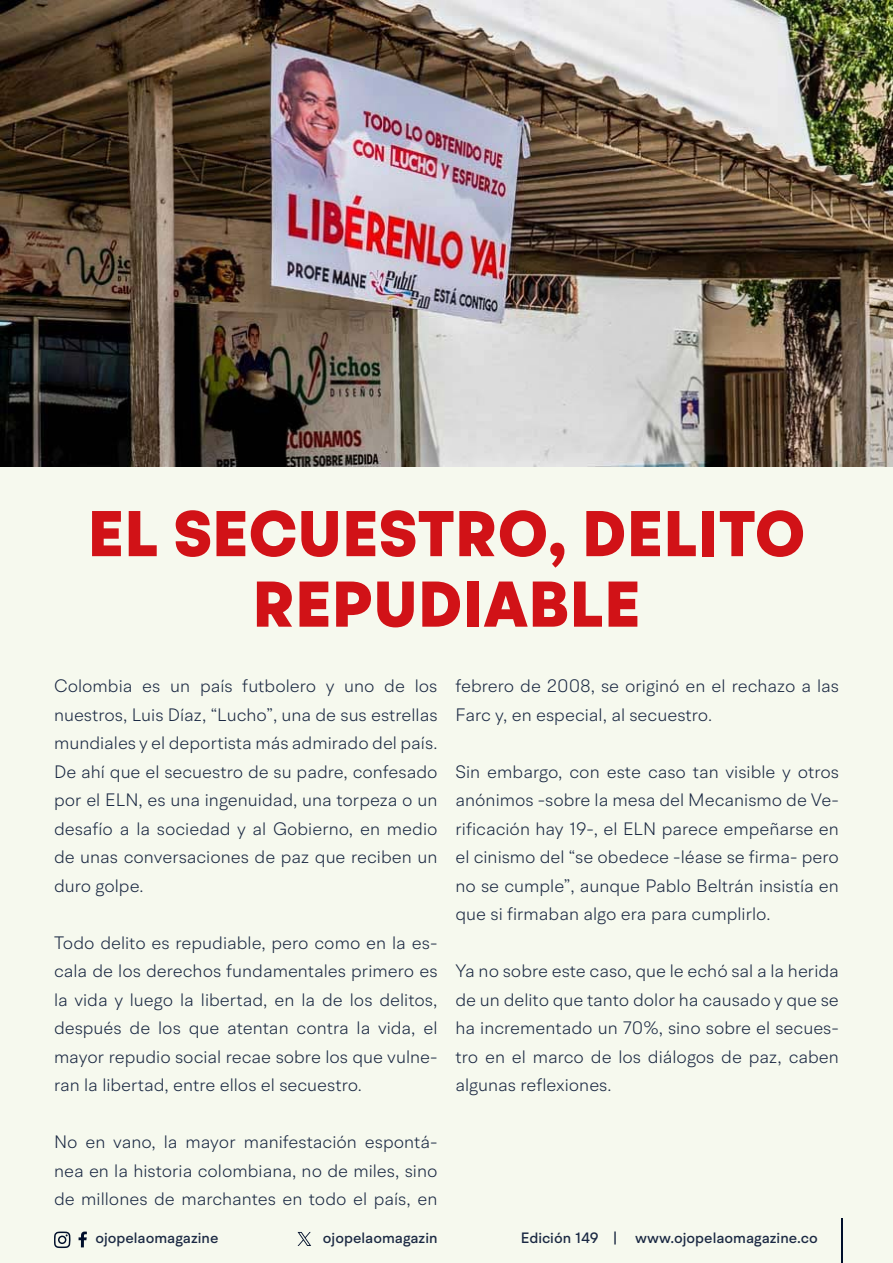
<style>
.page{position:relative;width:893px;height:1263px;background:#f6f9ee}
.page>*{position:absolute;margin:0;border:0;box-sizing:border-box;transform-origin:0 0}
.t1{font:900 64.5px/70.5px "BR Hendrix";letter-spacing:.01em;color:#d11217;text-align:center}
.t2{font:300 18px/28.5px "BR Hendrix";color:#1b2943;text-align:justify}
.t3{font:500 15px "BR Hendrix";color:#1b2943}
</style>
<div class="page">
<svg style="left:79px;top:1231px;width:8px;height:16px"></svg>
<svg style="left:54px;top:1231px;width:17px;height:17px"></svg>
<hr style="left:841px;top:1219px;width:1px;height:44px;background:#000f2b">
<svg style="left:298px;top:1232px;width:13px;height:14px"></svg>
<img style="left:0;top:0;width:893px;height:466px">
<h1 class="t1" style="left:88px;top:500px;width:719px">EL SECUESTRO, DELITO<br>REPUDIABLE</h1>
<p class="t2" style="left:54px;top:672px;width:385px">Colombia es un país futbolero y uno de los nuestros, Luis Díaz, “Lucho”, una de sus estrellas mundiales y el deportista más admirado del país.<br>De ahí que el secuestro de su padre, confesado por el ELN, es una ingenuidad, una torpeza o un desafío a la sociedad y al Gobierno, en medio de unas conversaciones de paz que reciben un duro golpe.</p>
<p class="t2" style="left:54px;top:928px;width:385px">Todo delito es repudiable, pero como en la es&shy;cala de los derechos fundamentales primero es la vida y luego la libertad, en la de los delitos, después de los que atentan contra la vida, el mayor repudio social recae sobre los que vulne&shy;ran la libertad, entre ellos el secuestro.</p>
<p class="t2" style="left:54px;top:1128px;width:385px">No en vano, la mayor manifestación espontá&shy;nea en la historia colombiana, no de miles, sino de millones de marchantes en todo el país, en</p>
<p class="t2" style="left:455px;top:672px;width:385px">febrero de 2008, se originó en el rechazo a las<br>Farc y, en especial, al secuestro.</p>
<p class="t2" style="left:455px;top:757px;width:385px">Sin embargo, con este caso tan visible y otros anónimos -sobre la mesa del Mecanismo de Ve&shy;rificación hay 19-, el ELN parece empeñarse en el cinismo del “se obedece -léase se firma- pero no se cumple”, aunque Pablo Beltrán insistía en que si firmaban algo era para cumplirlo.</p>
<p class="t2" style="left:455px;top:957px;width:385px">Ya no sobre este caso, que le echó sal a la herida de un delito que tanto dolor ha causado y que se ha incrementado un 70%, sino sobre el secues&shy;tro en el marco de los diálogos de paz, caben algunas reflexiones.</p>
<p class="t3" style="left:95px;top:1229px;width:125px">ojopelaomagazine</p>
<p class="t3" style="left:323px;top:1229px;width:116px">ojopelaomagazin</p>
<p class="t3" style="left:521px;top:1229px;width:298px">Edición 149 | www.ojopelaomagazine.co</p>
</div>
